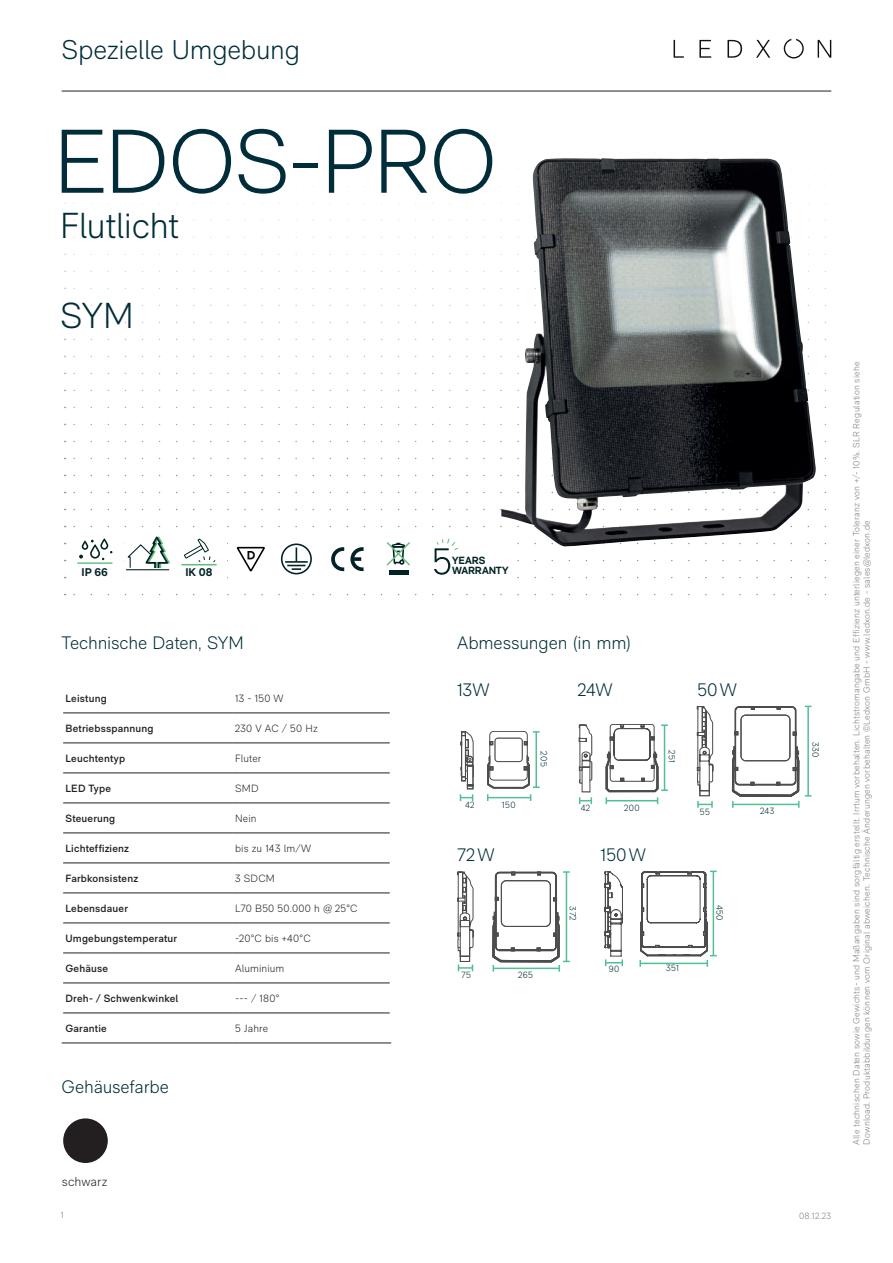
<style>
.page{position:relative;width:893px;height:1263px;background:#fff}
.page>*{position:absolute;margin:0;border:0;box-sizing:border-box;transform-origin:0 0}
.t1{font:300 90px "RM Neue";letter-spacing:-.03em;color:#002d39}
.t2{font:300 36px "RM Neue";letter-spacing:-.015em;color:#002d39}
.t3{font:300 27px "RM Neue";letter-spacing:-.01em;color:#002d39}
.t4{font:300 18px "RM Neue";letter-spacing:-.01em;color:#002d39}
.t5{font:300 12.75px "RM Neue";letter-spacing:.01em;color:#231f20}
.t6{font:700 11.1px "RM Neue";letter-spacing:-.01em;color:#032225}
.t7{font:600 10.5px "RM Neue";letter-spacing:.02em;color:#231f20}
.t8{font:300 10.5px "RM Neue";letter-spacing:.015em;color:#231f20}
.t9{font:700 10.35px "RM Neue";letter-spacing:-.01em;color:#032225}
.t10{font:300 9px/10.5px "RM Neue";letter-spacing:.02em;color:#7c7f80}
.t11{font:300 9px "RM Neue";letter-spacing:.04em;color:#002d39}
.t12{font:300 9px "RM Neue";color:#808285}
</style>
<div class="page">
<svg style="left:674px;top:40px;width:10px;height:18px"></svg>
<svg style="left:699px;top:40px;width:12px;height:18px"></svg>
<svg style="left:727px;top:40px;width:15px;height:18px"></svg>
<svg style="left:756px;top:40px;width:14px;height:18px"></svg>
<svg style="left:818px;top:40px;width:13px;height:18px"></svg>
<svg style="left:784px;top:39px;width:20px;height:19px"></svg>
<svg style="left:91px;top:169px;width:735px;height:1px"></svg>
<svg style="left:74px;top:186px;width:752px;height:1px"></svg>
<svg style="left:74px;top:203px;width:752px;height:1px"></svg>
<svg style="left:74px;top:220px;width:752px;height:1px"></svg>
<svg style="left:73px;top:237px;width:753px;height:1px"></svg>
<svg style="left:73px;top:254px;width:753px;height:1px"></svg>
<svg style="left:73px;top:271px;width:753px;height:1px"></svg>
<svg style="left:73px;top:288px;width:753px;height:1px"></svg>
<svg style="left:73px;top:305px;width:753px;height:1px"></svg>
<svg style="left:73px;top:322px;width:753px;height:1px"></svg>
<svg style="left:73px;top:339px;width:753px;height:1px"></svg>
<svg style="left:73px;top:356px;width:753px;height:1px"></svg>
<svg style="left:73px;top:373px;width:753px;height:1px"></svg>
<svg style="left:73px;top:390px;width:753px;height:1px"></svg>
<svg style="left:73px;top:407px;width:753px;height:1px"></svg>
<svg style="left:73px;top:424px;width:753px;height:1px"></svg>
<svg style="left:73px;top:441px;width:753px;height:1px"></svg>
<svg style="left:73px;top:458px;width:753px;height:1px"></svg>
<svg style="left:73px;top:475px;width:753px;height:1px"></svg>
<svg style="left:73px;top:492px;width:753px;height:1px"></svg>
<svg style="left:73px;top:509px;width:753px;height:1px"></svg>
<svg style="left:73px;top:526px;width:753px;height:1px"></svg>
<svg style="left:73px;top:594px;width:753px;height:1px"></svg>
<hr style="left:63px;top:713px;width:169px;height:1px;background:#231f20">
<hr style="left:232px;top:713px;width:158px;height:1px;background:#231f20">
<hr style="left:63px;top:743px;width:169px;height:1px;background:#231f20">
<hr style="left:232px;top:743px;width:158px;height:1px;background:#231f20">
<hr style="left:63px;top:773px;width:169px;height:1px;background:#231f20">
<hr style="left:232px;top:773px;width:158px;height:1px;background:#231f20">
<hr style="left:63px;top:803px;width:169px;height:1px;background:#231f20">
<hr style="left:232px;top:803px;width:158px;height:1px;background:#231f20">
<hr style="left:63px;top:833px;width:169px;height:1px;background:#231f20">
<hr style="left:232px;top:833px;width:158px;height:1px;background:#231f20">
<hr style="left:63px;top:863px;width:169px;height:1px;background:#231f20">
<hr style="left:232px;top:863px;width:158px;height:1px;background:#231f20">
<hr style="left:63px;top:893px;width:169px;height:1px;background:#231f20">
<hr style="left:232px;top:893px;width:158px;height:1px;background:#231f20">
<hr style="left:63px;top:923px;width:169px;height:1px;background:#231f20">
<hr style="left:232px;top:923px;width:158px;height:1px;background:#231f20">
<hr style="left:63px;top:953px;width:169px;height:1px;background:#231f20">
<hr style="left:232px;top:953px;width:158px;height:1px;background:#231f20">
<hr style="left:63px;top:983px;width:169px;height:1px;background:#231f20">
<hr style="left:232px;top:983px;width:158px;height:1px;background:#231f20">
<hr style="left:63px;top:1013px;width:169px;height:1px;background:#231f20">
<hr style="left:232px;top:1013px;width:158px;height:1px;background:#231f20">
<hr style="left:62px;top:1043px;width:170px;height:1px;background:#231f20">
<hr style="left:232px;top:1043px;width:159px;height:1px;background:#231f20">
<hr style="left:62px;top:91px;width:769px;height:1px;background:#231f20">
<div style="left:63px;top:1118px;width:45px;height:45px;background:#231f20;border-radius:50%"></div>
<hr style="left:807px;top:706px;width:2px;height:90px;background:#52bf96">
<hr style="left:838px;top:715px;width:1px;height:73px;background:#4b4c4d">
<hr style="left:820px;top:715px;width:1px;height:73px;background:#4b4c4d">
<svg style="left:697px;top:706px;width:102px;height:102px"></svg>
<div style="left:741px;top:715px;width:49px;height:46px;border:1px solid #4b4c4d;border-radius:5px"></div>
<svg style="left:457px;top:964px;width:16px;height:8px"></svg>
<hr style="left:599px;top:880px;width:1px;height:74px;background:#4b4c4d">
<div style="left:460px;top:956px;width:10px;height:6px;border:1px solid #4b4c4d"></div>
<svg style="left:457px;top:872px;width:17px;height:85px"></svg>
<hr style="left:580px;top:880px;width:1px;height:74px;background:#4b4c4d">
<svg style="left:492px;top:871px;width:78px;height:101px"></svg>
<div style="left:501px;top:880px;width:50px;height:47px;border:1px solid #4b4c4d;border-radius:5px"></div>
<hr style="left:725px;top:879px;width:1px;height:71px;background:#4b4c4d">
<svg style="left:639px;top:870px;width:78px;height:97px"></svg>
<hr style="left:747px;top:879px;width:1px;height:71px;background:#4b4c4d">
<svg style="left:605px;top:871px;width:18px;height:95px"></svg>
<hr style="left:550px;top:739px;width:1px;height:41px;background:#4b4c4d">
<hr style="left:565px;top:739px;width:1px;height:41px;background:#4b4c4d">
<svg style="left:487px;top:731px;width:53px;height:70px"></svg>
<svg style="left:460px;top:731px;width:14px;height:70px"></svg>
<hr style="left:678px;top:732px;width:1px;height:51px;background:#4b4c4d">
<svg style="left:605px;top:724px;width:63px;height:80px"></svg>
<hr style="left:695px;top:732px;width:1px;height:51px;background:#4b4c4d">
<svg style="left:579px;top:724px;width:14px;height:80px"></svg>
<img style="left:501px;top:158px;width:315px;height:378px">
<svg style="left:77px;top:536px;width:749px;height:42px"></svg>
<h3 class="t3" style="left:62px;top:38px;width:240px">Spezielle Umgebung</h3>
<h1 class="t1" style="left:54px;top:125px;width:445px">EDOS-PRO</h1>
<h2 class="t2" style="left:60px;top:211px;width:120px">Flutlicht</h2>
<h2 class="t2" style="left:60px;top:301px;width:75px">SYM</h2>
<p class="t9" style="left:452px;top:557px;width:35px">YEARS</p>
<p class="t6" style="left:82px;top:568px;width:28px">IP 66</p>
<p class="t6" style="left:185px;top:567px;width:28px">IK 08</p>
<p class="t9" style="left:452px;top:567px;width:58px">WARRANTY</p>
<h3 class="t4" style="left:62px;top:635px;width:184px">Technische Daten, SYM</h3>
<h3 class="t4" style="left:457px;top:635px;width:175px">Abmessungen (in mm)</h3>
<p class="t7" style="left:65px;top:694px;width:43px">Leistung</p>
<p class="t8" style="left:235px;top:694px;width:50px">13 - 150 W</p>
<p class="t7" style="left:65px;top:724px;width:90px">Betriebsspannung</p>
<p class="t8" style="left:235px;top:724px;width:84px">230 V AC / 50 Hz</p>
<p class="t7" style="left:65px;top:754px;width:61px">Leuchtentyp</p>
<p class="t8" style="left:235px;top:754px;width:28px">Fluter</p>
<p class="t7" style="left:65px;top:784px;width:47px">LED Type</p>
<p class="t8" style="left:235px;top:784px;width:25px">SMD</p>
<p class="t7" style="left:65px;top:814px;width:51px">Steuerung</p>
<p class="t8" style="left:235px;top:814px;width:23px">Nein</p>
<p class="t7" style="left:65px;top:844px;width:65px">Lichteffizienz</p>
<p class="t8" style="left:235px;top:844px;width:78px">bis zu 143 lm/W</p>
<p class="t7" style="left:65px;top:874px;width:74px">Farbkonsistenz</p>
<p class="t8" style="left:235px;top:874px;width:41px">3 SDCM</p>
<p class="t7" style="left:65px;top:904px;width:64px">Lebensdauer</p>
<p class="t8" style="left:235px;top:904px;width:124px">L70 B50 50.000 h @ 25°C</p>
<p class="t7" style="left:65px;top:934px;width:113px">Umgebungstemperatur</p>
<p class="t8" style="left:235px;top:934px;width:77px">-20°C bis +40°C</p>
<p class="t7" style="left:65px;top:964px;width:44px">Gehäuse</p>
<p class="t8" style="left:235px;top:964px;width:51px">Aluminium</p>
<p class="t7" style="left:65px;top:994px;width:114px">Dreh- / Schwenkwinkel</p>
<p class="t8" style="left:235px;top:994px;width:46px">--- / 180°</p>
<p class="t7" style="left:65px;top:1024px;width:43px">Garantie</p>
<p class="t8" style="left:235px;top:1024px;width:34px">5 Jahre</p>
<h3 class="t4" style="left:62px;top:1079px;width:109px">Gehäusefarbe</h3>
<h3 class="t4" style="left:457px;top:682px;width:34px">13W</h3>
<h3 class="t4" style="left:578px;top:682px;width:36px">24W</h3>
<p class="t11" style="left:547px;top:751px;width:17px;rotate:90deg">205</p>
<p class="t11" style="left:465px;top:801px;width:11px">42</p>
<p class="t11" style="left:502px;top:801px;width:15px">150</p>
<p class="t11" style="left:581px;top:804px;width:11px">42</p>
<p class="t11" style="left:624px;top:804px;width:17px">200</p>
<h3 class="t4" style="left:457px;top:848px;width:39px">72 W</h3>
<h3 class="t4" style="left:600px;top:848px;width:47px">150 W</h3>
<p class="t11" style="left:577px;top:906px;width:16px;rotate:90deg">372</p>
<p class="t11" style="left:461px;top:971px;width:11px">75</p>
<p class="t11" style="left:518px;top:971px;width:16px">265</p>
<p class="t11" style="left:609px;top:965px;width:12px">90</p>
<p class="t11" style="left:676px;top:750px;width:14px;rotate:90deg">251</p>
<h3 class="t4" style="left:697px;top:682px;width:41px">50 W</h3>
<p class="t11" style="left:700px;top:808px;width:12px">55</p>
<p class="t11" style="left:666px;top:964px;width:15px">351</p>
<p class="t11" style="left:723px;top:905px;width:17px;rotate:90deg">450</p>
<p class="t11" style="left:760px;top:807px;width:16px">243</p>
<h3 class="t5" style="left:62px;top:1176px;width:47px">schwarz</h3>
<p class="t11" style="left:819px;top:742px;width:17px;rotate:90deg">330</p>
<p class="t10" style="left:61px;top:1210px;width:4px">1</p>
<p class="t12" style="left:799px;top:1212px;width:34px">08.12.23</p>
<p class="t10" style="left:851px;top:1144px;width:784px;rotate:-90deg">Alle technischen Daten sowie Gewichts- und Maßangaben sind sorgfältig erstellt. Irrtum vorbehalten. Lichtstromangabe und Effizienz unterliegen einer Toleranz von +/- 10%. SLR Regulation siehe<br>Download. Produktabbildungen können vom Original abweichen. Technische Änderungen vorbehalten ©Ledxon GmbH - www.ledxon.de - sales@ledxon.de</p>
</div>
